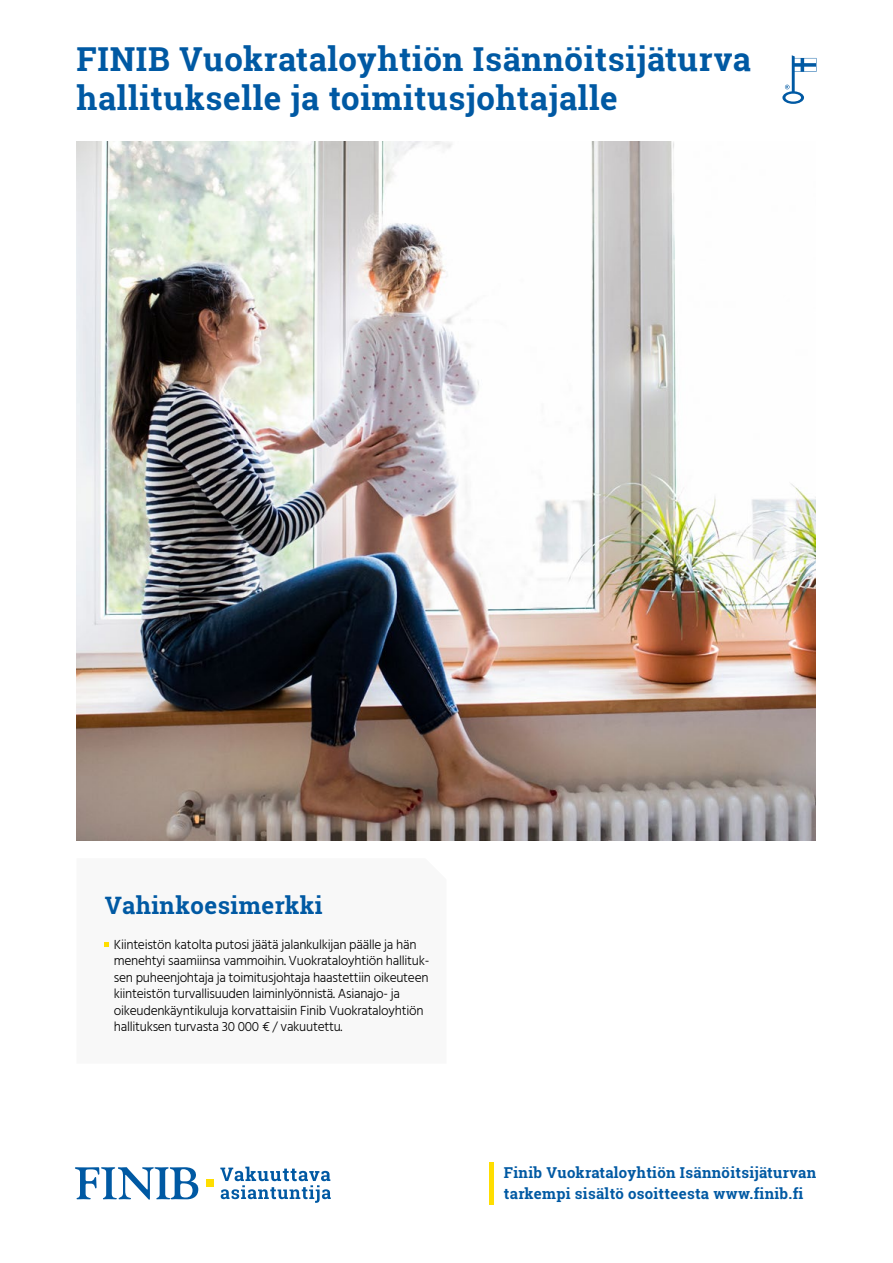
<style>
.page{position:relative;width:893px;height:1263px;background:#fff}
.page>*{position:absolute;margin:0;border:0;box-sizing:border-box;transform-origin:0 0}
.t1{font:700 33px "Roboto Slab";letter-spacing:.02em;color:#0059a3}
.t2{font:700 24px "Roboto Slab";letter-spacing:.02em;color:#0059a3}
.t3{font:700 15px/21px "Roboto Slab";letter-spacing:.02em;color:#0059a3}
.t4{font:300 13.5px/16.5px "Hind";letter-spacing:-.02em;color:#000}
</style>
<div class="page">
<img style="left:77px;top:141px;width:738px;height:699px">
<svg style="left:105px;top:943px;width:4px;height:4px"></svg>
<svg style="left:75px;top:1167px;width:123px;height:33px"></svg>
<div style="left:206px;top:1179px;width:8px;height:8px;background:#ffde00"></div>
<svg style="left:220px;top:1166px;width:111px;height:37px"></svg>
<hr style="left:489px;top:1162px;width:4px;height:43px;background:#ffde00">
<svg style="left:782px;top:55px;width:34px;height:49px"></svg>
<p class="t1" style="left:77px;top:36px;width:676px">FINIB Vuokrataloyhtiön Isännöitsijäturva</p>
<p class="t1" style="left:77px;top:75px;width:543px">hallitukselle ja toimitusjohtajalle</p>
<p class="t2" style="left:105px;top:889px;width:219px">Vahinkoesimerkki</p>
<p class="t4" style="left:114px;top:937px;width:317px">Kiinteistön katolta putosi jäätä jalankulkijan päälle ja hän menehtyi saamiinsa vammoihin. Vuokrataloyhtiön hallituk&shy;sen puheenjohtaja ja toimitusjohtaja haastettiin oikeuteen kiinteistön turvallisuuden laiminlyönnistä. Asianajo- ja oikeudenkäyntikuluja korvattaisiin Finib Vuokrataloyhtiön hallituksen turvasta 30 000 € / vakuutettu.</p>
<p class="t3" style="left:504px;top:1162px;width:314px">Finib Vuokrataloyhtiön Isännöitsijäturvan tarkempi sisältö osoitteesta www.finib.fi</p>
</div>
